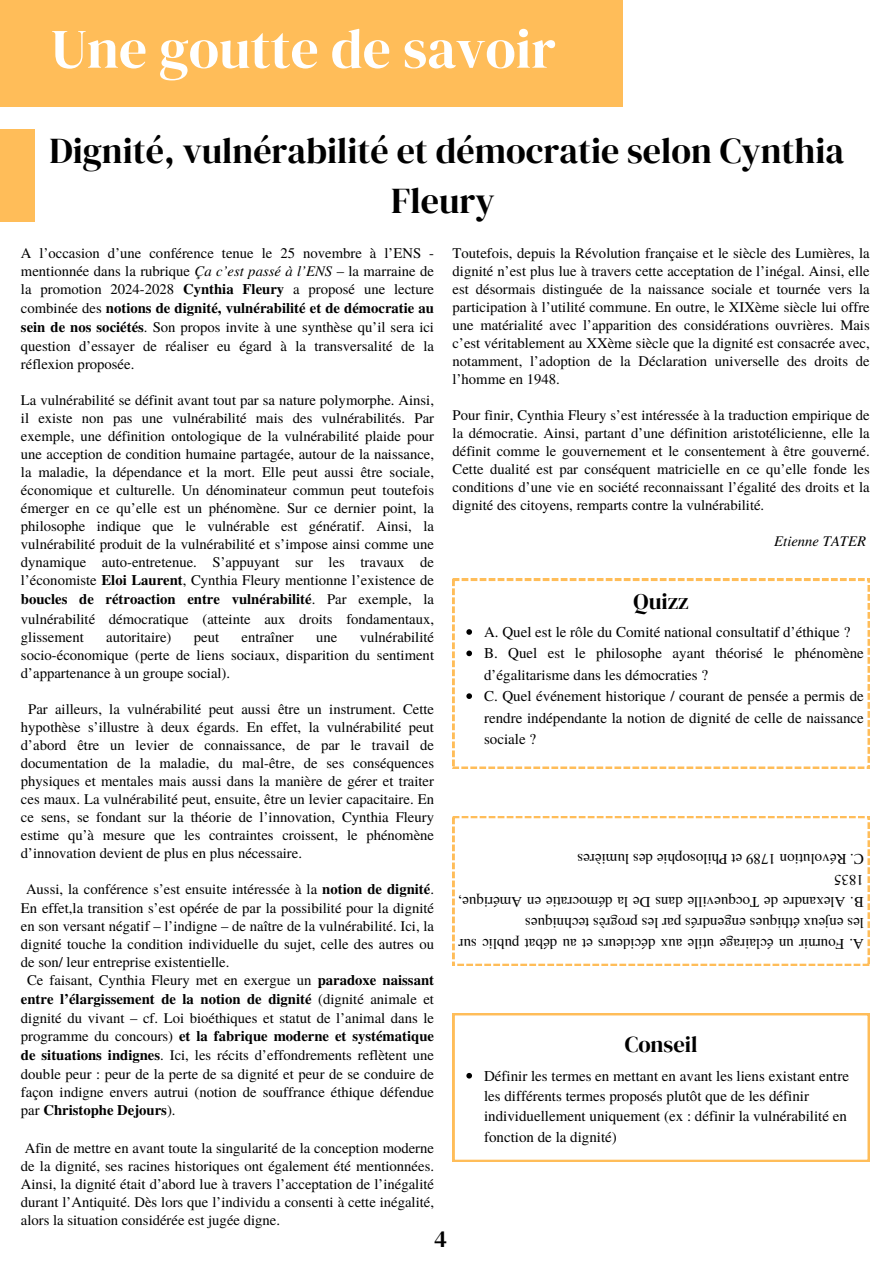
<style>
.page{position:relative;width:894px;height:1264px;background:#fff}
.page>*{position:absolute;margin:0;border:0;box-sizing:border-box;transform-origin:0 0}
.t1{font:55.5px "DM Serif Display";color:#fff}
.t2{font:36px/49.5px "DM Serif Display";color:#000;text-align:center}
.t3{font:24px "DM Serif Display";color:#000}
.t4{font:22.5px "DM Serif Display";color:#000}
.t5{font:15px/21.3px "Te X Gyre Termes";color:#000}
.t6{font:14.7px/18px "Te X Gyre Termes";color:#000;text-align:justify}
.t7{font:italic 14.7px "Te X Gyre Termes";color:#000}
.s1{font-style:italic}
.s2{font-weight:700}
</style>
<div class="page">
<div style="left:0;top:0;width:622px;height:107px;background:#ffbd59"></div>
<div style="left:0;top:129px;width:35px;height:93px;background:#ffbd59"></div>
<svg style="left:452px;top:1013px;width:417px;height:148px"></svg>
<svg style="left:466px;top:1072px;width:6px;height:6px"></svg>
<svg style="left:452px;top:579px;width:417px;height:189px"></svg>
<svg style="left:466px;top:629px;width:6px;height:5px"></svg>
<svg style="left:466px;top:650px;width:6px;height:6px"></svg>
<svg style="left:466px;top:693px;width:6px;height:6px"></svg>
<svg style="left:452px;top:816px;width:417px;height:149px"></svg>
<p class="t1" style="left:51px;top:10px;width:506px">Une goutte de savoir</p>
<p class="t2" style="left:49px;top:126px;width:796px">Dignité, vulnérabilité et démocratie selon Cynthia<br>Fleury</p>
<p class="t6" style="left:452px;top:243px;width:418px">Toutefois, depuis la Révolution française et le siècle des Lumières, la dignité n’est plus lue à travers cette acceptation de l’inégal. Ainsi, elle est désormais distinguée de la naissance sociale et tournée vers la participation à l’utilité commune. En outre, le XIXème siècle lui offre une matérialité avec l’apparition des considérations ouvrières. Mais c’est véritablement au XXème siècle que la dignité est consacrée avec, notamment, l’adoption de la Déclaration universelle des droits de l’homme en 1948.</p>
<p class="t6" style="left:452px;top:405px;width:418px">Pour finir, Cynthia Fleury s’est intéressée à la traduction empirique de la démocratie. Ainsi, partant d’une définition aristotélicienne, elle la définit comme le gouvernement et le consentement à être gouverné.<br>Cette dualité est par conséquent matricielle en ce qu’elle fonde les conditions d’une vie en société reconnaissant l’égalité des droits et la dignité des citoyens, remparts contre la vulnérabilité.</p>
<p class="t7" style="left:774px;top:530px;width:93px">Etienne TATER</p>
<p class="t6" style="left:21px;top:243px;width:414px;line-height:18.6px">A l’occasion d’une conférence tenue le 25 novembre à l’ENS - mentionnée dans la rubrique <span class="s1">Ça c’est passé à l’ENS</span> – la marraine de la promotion 2024-2028 <span class="s2">Cynthia Fleury</span> a proposé une lecture combinée des <span class="s2">notions de dignité, vulnérabilité et de démocratie au sein de nos sociétés</span>. Son propos invite à une synthèse qu’il sera ici question d’essayer de réaliser eu égard à la transversalité de la réflexion proposée.</p>
<h1 class="t6" style="left:21px;top:390px;width:414px">La vulnérabilité se définit avant tout par sa nature polymorphe. Ainsi, il existe non pas une vulnérabilité mais des vulnérabilités. Par exemple, une définition ontologique de la vulnérabilité plaide pour une acception de condition humaine partagée, autour de la naissance, la maladie, la dépendance et la mort. Elle peut aussi être sociale, économique et culturelle. Un dénominateur commun peut toutefois émerger en ce qu’elle est un phénomène. Sur ce dernier point, la philosophe indique que le vulnérable est génératif. Ainsi, la vulnérabilité produit de la vulnérabilité et s’impose ainsi comme une dynamique auto-entretenue. S’appuyant sur les travaux de l’économiste <span class="s2">Eloi Laurent</span>, Cynthia Fleury mentionne l’existence de <span class="s2">boucles de rétroaction entre vulnérabilité</span>. Par exemple, la vulnérabilité démocratique (atteinte aux droits fondamentaux, glissement</h1>
<p class="t4" style="left:633px;top:585px;width:57px">Quizz</p>
<h3 class="t5" style="left:484px;top:620px;width:368px">A. Quel est le rôle du Comité national consultatif d’éthique ?</h3>
<p class="t5" style="left:484px;top:642px;width:381px">B. Quel est le philosophe ayant théorisé le phénomène d’égalitarisme dans les démocraties ?</p>
<p class="t5" style="left:484px;top:684px;width:381px;text-align:justify">C. Quel événement historique / courant de pensée a permis de rendre indépendante la notion de dignité de celle de naissance sociale ?</p>
<h1 class="t6" style="left:21px;top:627px;width:414px;text-indent:339px">vulnérabilité socio-économique (perte de liens sociaux, disparition du sentiment d’appartenance à un groupe social).</h1>
<p class="t6" style="left:21px;top:699px;width:414px;text-indent:7px">Par ailleurs, la vulnérabilité peut aussi être un instrument. Cette hypothèse s’illustre à deux égards. En effet, la vulnérabilité peut d’abord être un levier de connaissance, de par le travail de documentation de la maladie, du mal-être, de ses conséquences physiques et mentales mais aussi dans la manière de gérer et traiter ces maux. La vulnérabilité peut, ensuite, être un levier capacitaire. En ce sens, se fondant sur la théorie de l’innovation, Cynthia Fleury estime qu’à mesure que les contraintes croissent, le phénomène d’innovation devient de plus en plus nécessaire.</p>
<h2 class="t6" style="left:21px;top:878px;width:414px;text-indent:5px">Aussi, la conférence s’est ensuite intéressée à la <span class="s2">notion de dignité</span>.<br>En effet,la transition s’est opérée de par la possibilité pour la dignité en son versant négatif – l’indigne – de naître de la vulnérabilité. Ici, la dignité touche la condition individuelle du sujet, celle des autres ou de son/ leur entreprise existentielle.</h2>
<p class="t6" style="left:21px;top:969px;width:414px;line-height:18.6px;text-indent:6px">Ce faisant, Cynthia Fleury met en exergue un <span class="s2">paradoxe naissant entre l’élargissement de la notion de dignité</span> (dignité animale et dignité du vivant – cf. Loi bioéthiques et statut de l’animal dans le programme du concours) <span class="s2">et la fabrique moderne et systématique de situations indignes</span>. Ici, les récits d’effondrements reflètent une double peur : peur de la perte de sa dignité et peur de se conduire de façon indigne envers autrui (notion de souffrance éthique défendue par <span class="s2">Christophe Dejours</span>).</p>
<p class="t6" style="left:21px;top:1137px;width:414px">Afin de mettre en avant toute la singularité de la conception moderne de la dignité, ses racines historiques ont également été mentionnées.<br>Ainsi, la dignité était d’abord lue à travers l’acceptation de l’inégalité durant l’Antiquité. Dès lors que l’individu a consenti à cette inégalité, alors la situation considérée est jugée digne.</p>
<h1 class="t6" style="left:106px;top:627px;width:67px">autoritaire)</h1>
<h1 class="t6" style="left:194px;top:627px;width:27px">peut</h1>
<h1 class="t6" style="left:241px;top:627px;width:54px">entraîner</h1>
<h1 class="t6" style="left:316px;top:627px;width:23px">une</h1>
<p class="t5" style="left:863px;top:870px;width:288px;rotate:-180deg">C R. no i t u l ové 9871 e i hposo l i hPt e s ed mu l s e r è i</p>
<p class="t5" style="left:863px;top:913px;width:407px;rotate:-180deg">B A. e r dnaxe l ed T e l l i veuqco snad D e a l méd e i t a r co ne A m , euq i r é<br>5381</p>
<p class="t5" style="left:863px;top:955px;width:407px;rotate:-180deg">A r i nr uoF. nu ega r i a l cé e l i t u xua s r ued i céd t e ua t abéd c i l bup r us<br>sel xue j ne seuqiht é sé r dnegne selrap sèrgorp seuqi nhce t</p>
<p class="t4" style="left:624px;top:1028px;width:74px">Conseil</p>
<p class="t5" style="left:484px;top:1064px;width:366px;line-height:20.2px">Définir les termes en mettant en avant les liens existant entre les différents termes proposés plutôt que de les définir individuellement uniquement (ex : définir la vulnérabilité en fonction de la dignité)</p>
<p class="t3" style="left:434px;top:1222px;width:14px">4</p>
</div>
